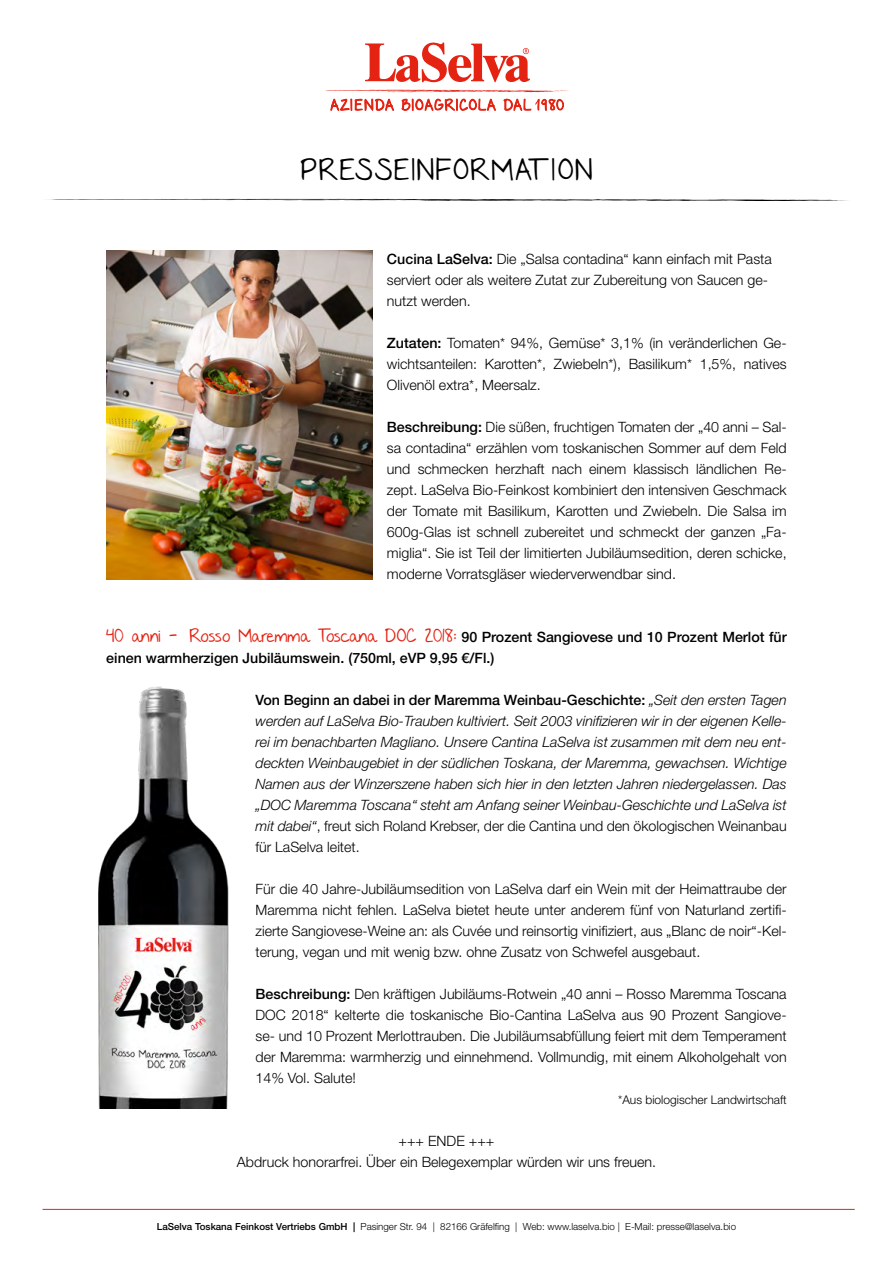
<style>
.page{position:relative;width:893px;height:1263px;background:#fff}
.page>*{position:absolute;margin:0;border:0;box-sizing:border-box;transform-origin:0 0}
.t1{font:24px "Nothing You Could Say";letter-spacing:.065em;color:#000}
.t2{font:300 14.25px/21px "Helvetica Neue LT Std";color:#000;text-align:justify}
.t3{font:italic 300 14.25px/21px "Helvetica Neue LT Std";color:#000;text-align:justify}
.t4{font:500 14.25px/21px "Helvetica Neue LT Std";color:#000}
.t5{font:300 12px "Helvetica Neue LT Std";color:#000}
.t6{font:300 9.75px "Helvetica Neue LT Std";color:#000}
.s1{font-weight:500}
.s2{font-family:"Nothing You Could Say";font-weight:400;font-size:15px;color:#e42313}
.s3{font-weight:500;font-style:normal}
.s4{font-style:normal}
</style>
<div class="page">
<svg style="left:48px;top:199px;width:800px;height:2px"></svg>
<svg style="left:325px;top:43px;width:244px;height:68px"></svg>
<hr style="left:43px;top:1209px;width:812px;height:1px;background:#e42313">
<img style="left:106px;top:251px;width:267px;height:328px">
<img style="left:99px;top:687px;width:130px;height:422px">
<h1 class="t1" style="left:300px;top:151px;width:294px">PRESSEINFORMATION</h1>
<p class="t2" style="left:387px;top:248px;width:386px;text-align:left"><span class="s1">Cucina LaSelva:</span> Die „Salsa contadina“ kann einfach mit Pasta serviert oder als weitere Zutat zur Zubereitung von Saucen ge&shy;nutzt werden.</p>
<p class="t2" style="left:387px;top:332px;width:401px"><span class="s1">Zutaten:</span> Tomaten* 94%, Gemüse* 3,1% (in veränderlichen Ge&shy;wichtsanteilen: Karotten*, Zwiebeln*), Basilikum* 1,5%, natives Olivenöl extra*, Meersalz.</p>
<p class="t2" style="left:387px;top:416px;width:401px"><span class="s1">Beschreibung:</span> Die süßen, fruchtigen Tomaten der „40 anni – Sal&shy;sa contadina“ erzählen vom toskanischen Sommer auf dem Feld und schmecken herzhaft nach einem klassisch ländlichen Re&shy;zept. LaSelva Bio-Feinkost kombiniert den intensiven Geschmack der Tomate mit Basilikum, Karotten und Zwiebeln. Die Salsa im 600g-Glas ist schnell zubereitet und schmeckt der ganzen „Fa&shy;miglia“. Sie ist Teil der limitierten Jubiläumsedition, deren schicke, moderne Vorratsgläser wiederverwendbar sind.</p>
<p class="t4" style="left:106px;top:626px;width:682px"><span class="s2">40 anni – Rosso Maremma Toscana DOC 2018:</span> 90 Prozent Sangiovese und 10 Prozent Merlot für einen warmherzigen Jubiläumswein. (750ml, eVP 9,95 €/Fl.)</p>
<p class="t3" style="left:255px;top:689px;width:533px"><span class="s3">Von Beginn an dabei in der Maremma Weinbau-Geschichte:</span> „Seit den ersten Tagen werden auf LaSelva Bio-Trauben kultiviert. Seit 2003 vinifizieren wir in der eigenen Kelle&shy;rei im benachbarten Magliano. Unsere Cantina LaSelva ist zusammen mit dem neu ent&shy;deckten Weinbaugebiet in der südlichen Toskana, der Maremma, gewachsen. Wichtige Namen aus der Winzerszene haben sich hier in den letzten Jahren niedergelassen. Das „DOC Maremma Toscana“ steht am Anfang seiner Weinbau-Geschichte und LaSelva ist mit dabei“<span class="s4">, freut sich Roland Krebser, der die Cantina und den ökologischen Weinanbau für LaSelva leitet.</span></p>
<p class="t2" style="left:255px;top:878px;width:533px">Für die 40 Jahre-Jubiläumsedition von LaSelva darf ein Wein mit der Heimattraube der Maremma nicht fehlen. LaSelva bietet heute unter anderem fünf von Naturland zertifi&shy;zierte Sangiovese-Weine an: als Cuvée und reinsortig vinifiziert, aus „Blanc de noir“-Kel&shy;terung, vegan und mit wenig bzw. ohne Zusatz von Schwefel ausgebaut.</p>
<p class="t2" style="left:255px;top:983px;width:533px"><span class="s1">Beschreibung:</span> Den kräftigen Jubiläums-Rotwein „40 anni – Rosso Maremma Toscana DOC 2018“ kelterte die toskanische Bio-Cantina LaSelva aus 90 Prozent Sangiove&shy;se- und 10 Prozent Merlottrauben. Die Jubiläumsabfüllung feiert mit dem Temperament der Maremma: warmherzig und einnehmend. Vollmundig, mit einem Alkoholgehalt von 14% Vol. Salute!</p>
<p class="t5" style="left:618px;top:1092px;width:170px">*Aus biologischer Landwirtschaft</p>
<p class="t2" style="left:237px;top:1130px;width:421px;text-align:center">+++ ENDE +++<br>Abdruck honorarfrei. Über ein Belegexemplar würden wir uns freuen.</p>
<p class="t6" style="left:157px;top:1221px;width:581px"><span class="s1">LaSelva Toskana Feinkost Vertriebs GmbH |</span> Pasinger Str. 94 | 82166 Gräfelfing | Web: www.laselva.bio | E-Mail: presse@laselva.bio</p>
</div>
